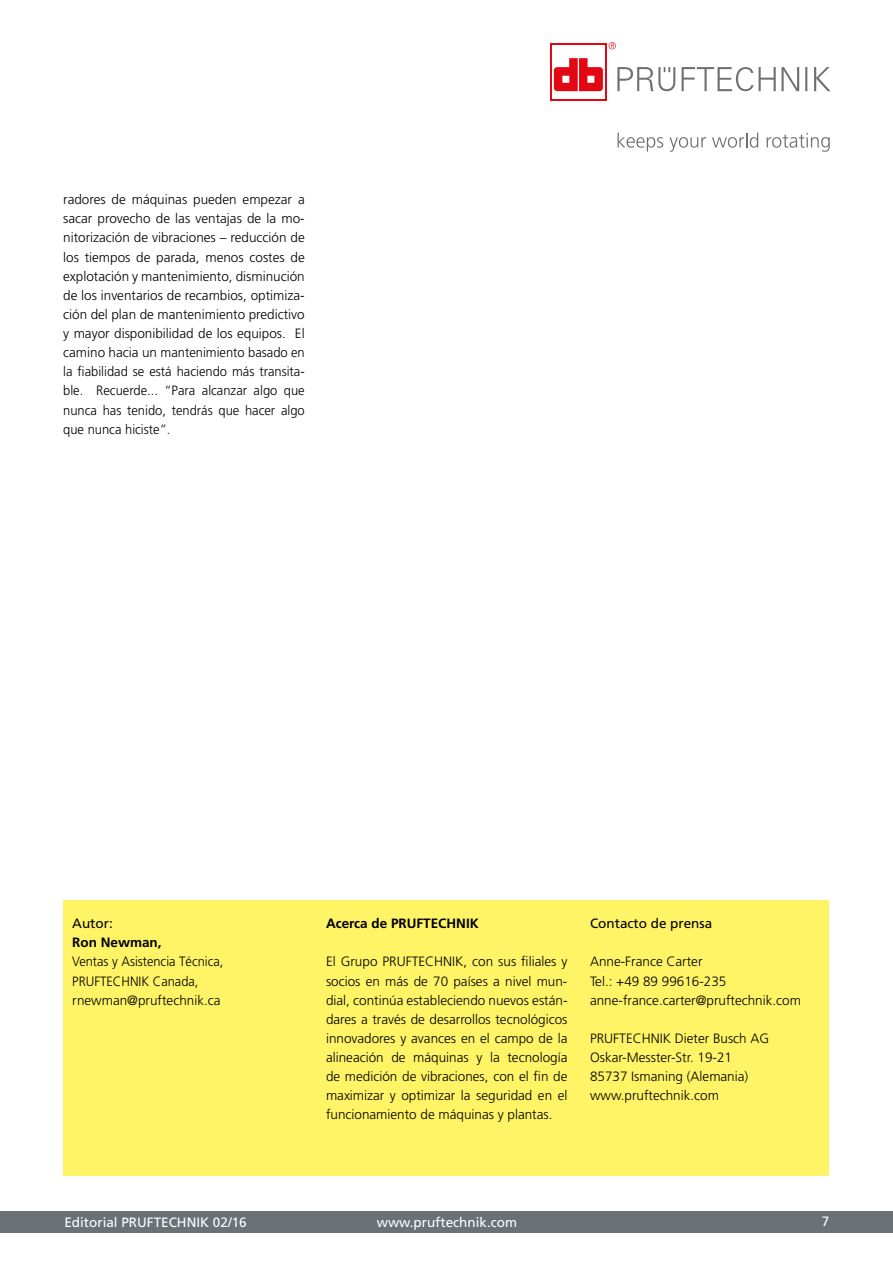
<style>
.page{position:relative;width:893px;height:1263px;background:#fff}
.page>*{position:absolute;margin:0;border:0;box-sizing:border-box;transform-origin:0 0}
.t1{font:300 13.5px/19.2px "Frutiger";color:#000}
.t2{font:300 13.5px/19.2px "Frutiger";color:#000;scale:.95 1}
.t3{font:13.5px "Frutiger";color:#fff}
.t4{font:700 13.5px "Frutiger";color:#000}
.t5{font:13.5px "Frutiger";color:#000}
</style>
<div class="page">
<div style="left:0;top:1211px;width:893px;height:22px;background:#6c7175"></div>
<div style="left:63px;top:900px;width:766px;height:276px;background:#fff466"></div>
<svg style="left:609px;top:42px;width:7px;height:7px"></svg>
<svg style="left:617px;top:67px;width:213px;height:24px"></svg>
<hr style="left:550px;top:44px;width:56px;height:1px;background:#e30613">
<hr style="left:550px;top:44px;width:2px;height:57px;background:#e30613">
<hr style="left:605px;top:44px;width:1px;height:57px;background:#e30613">
<hr style="left:550px;top:99px;width:56px;height:2px;background:#e30613">
<svg style="left:554px;top:58px;width:49px;height:33px"></svg>
<svg style="left:618px;top:133px;width:45px;height:19px"></svg>
<svg style="left:669px;top:137px;width:37px;height:15px"></svg>
<svg style="left:712px;top:133px;width:46px;height:15px"></svg>
<svg style="left:767px;top:133px;width:63px;height:19px"></svg>
<p class="t1" style="left:63px;top:190px;width:243px;text-align:justify">radores de máquinas pueden empezar a sacar provecho de las ventajas de la mo&shy;nitorización de vibraciones – reducción de los tiempos de parada, menos costes de explotación y mantenimiento, disminución de los inventarios de recambios, optimiza&shy;ción del plan de mantenimiento predictivo y mayor disponibilidad de los equipos. El camino hacia un mantenimiento basado en la fiabilidad se está haciendo más transita&shy;ble. Recuerde... “Para alcanzar algo que nunca has tenido, tendrás que hacer algo que nunca hiciste”.</p>
<p class="t5" style="left:72px;top:915px;width:42px">Autor:</p>
<p class="t4" style="left:72px;top:934px;width:91px">Ron Newman,</p>
<p class="t2" style="left:72px;top:952px;width:161px">Ventas y Asistencia Técnica,<br>PRUFTECHNIK Canada, rnewman@pruftechnik.ca</p>
<p class="t4" style="left:326px;top:915px;width:154px">Acerca de PRUFTECHNIK</p>
<p class="t1" style="left:326px;top:952px;width:243px;text-align:justify">El Grupo PRUFTECHNIK, con sus filiales y socios en más de 70 países a nivel mun&shy;dial, continúa estableciendo nuevos están&shy;dares a través de desarrollos tecnológicos innovadores y avances en el campo de la alineación de máquinas y la tecnología de medición de vibraciones, con el fin de maximizar y optimizar la seguridad en el funcionamiento de máquinas y plantas.</p>
<p class="t5" style="left:590px;top:915px;width:124px">Contacto de prensa</p>
<p class="t1" style="left:590px;top:952px;width:213px">Anne-France Carter<br>Tel.: +49 89 99616-235 anne-france.carter@pruftechnik.com</p>
<p class="t1" style="left:590px;top:1029px;width:181px">PRUFTECHNIK Dieter Busch AG<br>Oskar-Messter-Str. 19-21<br>85737 Ismaning (Alemania) www.pruftechnik.com</p>
<p class="t3" style="left:64px;top:1214px;width:184px">Editorial PRUFTECHNIK 02/16</p>
<p class="t3" style="left:377px;top:1214px;width:142px">www.pruftechnik.com</p>
<p class="t3" style="left:822px;top:1214px;width:9px">7</p>
</div>
